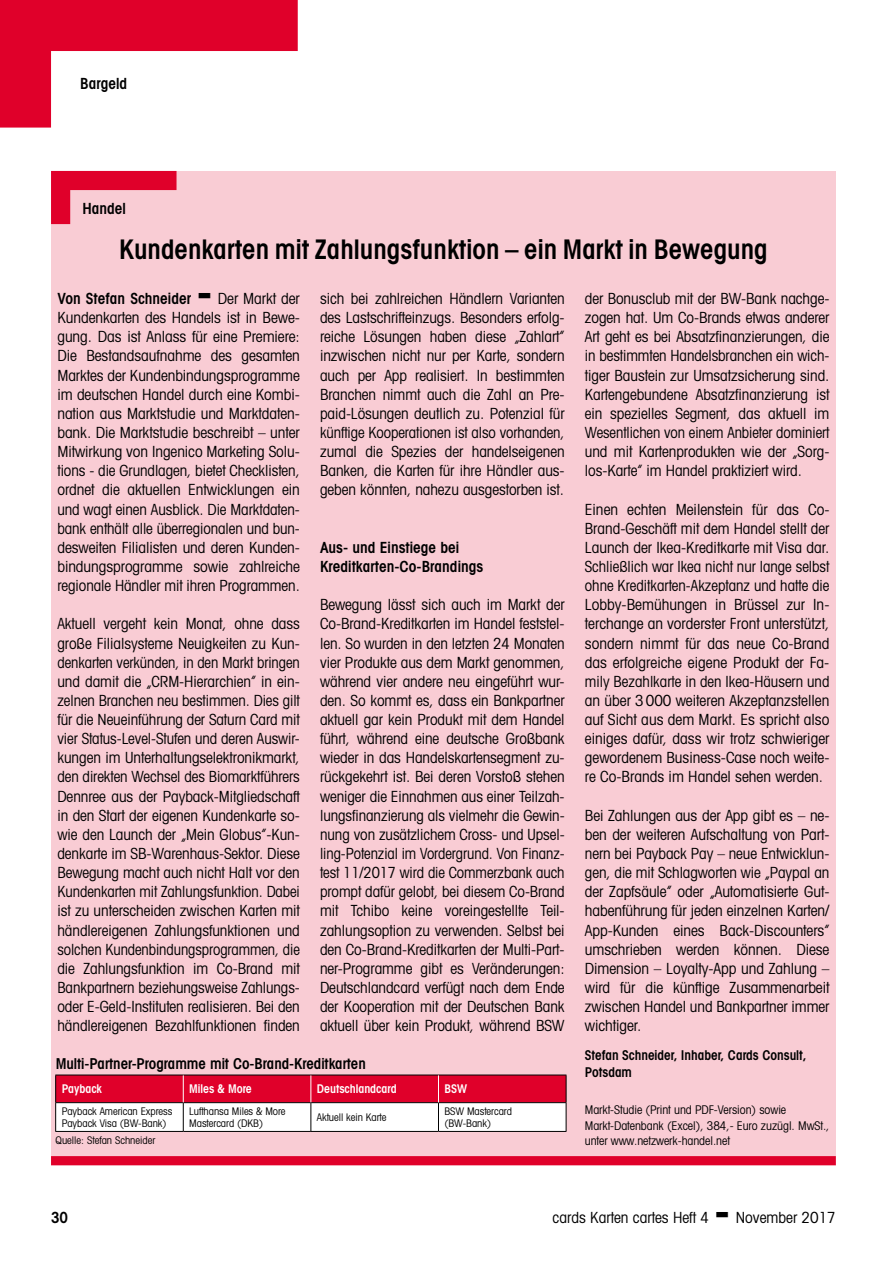
<style>
.page{position:relative;width:872px;height:1263px;background:#fff}
.page>*{position:absolute;margin:0;border:0;box-sizing:border-box;transform-origin:0 0}
.t1{font:600 condensed 27px "Avant Garde";color:#000}
.t2{font:condensed 15.3px/19.2px "Avant Garde";letter-spacing:-.005em;color:#000;text-align:justify}
.t3{font:600 condensed 15.3px/19.2px "Avant Garde";color:#000}
.t4{font:600 condensed 15px "Avant Garde";letter-spacing:-.005em;color:#000}
.t5{font:600 condensed 13.5px/16.5px "Avant Garde";letter-spacing:-.005em;color:#000}
.t6{font:condensed 12px/15.8px "Avant Garde";letter-spacing:-.005em;color:#000}
.t7{font:600 condensed 12px "Avant Garde";letter-spacing:-.005em;color:#fff}
.t8{font:condensed 10.5px/12px "Avant Garde";letter-spacing:-.005em;color:#000}
</style>
<div class="page">
<svg style="left:0;top:0;width:298px;height:128px"></svg>
<div style="left:51px;top:171px;width:785px;height:994px;background:#f9ccd4"></div>
<div style="left:51px;top:1156px;width:785px;height:9px;background:#e0002a"></div>
<svg style="left:51px;top:171px;width:125px;height:53px"></svg>
<hr style="left:55px;top:1131px;width:128px;height:1px;background:#000">
<hr style="left:183px;top:1131px;width:128px;height:1px;background:#000">
<hr style="left:311px;top:1131px;width:127px;height:1px;background:#000">
<hr style="left:438px;top:1131px;width:128px;height:1px;background:#000">
<svg style="left:55px;top:1075px;width:512px;height:56px;background:#e77e92"></svg>
<p class="t3" style="left:80px;top:73px;width:48px">Bargeld</p>
<p class="t3" style="left:82px;top:198px;width:45px">Handel</p>
<h1 class="t1" style="left:119px;top:233px;width:650px">Kundenkarten mit Zahlungsfunktion – ein Markt in Bewegung</h1>
<p class="t2" style="left:320px;top:289px;width:246px">sich bei zahlreichen Händlern Varianten des Lastschrifteinzugs. Besonders erfolg&shy;reiche Lösungen haben diese „Zahlart” inzwischen nicht nur per Karte, sondern auch per App realisiert. In bestimmten Branchen nimmt auch die Zahl an Pre&shy;paid-Lösungen deutlich zu. Potenzial für künftige Kooperationen ist also vorhanden, zumal die Spezies der handelseigenen Banken, die Karten für ihre Händler aus&shy;geben könnten, nahezu ausgestorben ist.</p>
<p class="t3" style="left:57px;top:289px;width:135px">Von Stefan Schneider</p>
<p class="t2" style="left:585px;top:289px;width:246px">der Bonusclub mit der BW-Bank nachge&shy;zogen hat. Um Co-Brands etwas anderer Art geht es bei Absatzfinanzierungen, die in bestimmten Handelsbranchen ein wich&shy;tiger Baustein zur Umsatzsicherung sind.<br>Kartengebundene Absatzfinanzierung ist ein spezielles Segment, das aktuell im Wesentlichen von einem Anbieter dominiert und mit Kartenprodukten wie der „Sorg&shy;los-Karte” im Handel praktiziert wird.</p>
<p class="t2" style="left:585px;top:499px;width:246px">Einen echten Meilenstein für das Co-Brand-Geschäft mit dem Handel stellt der Launch der Ikea-Kreditkarte mit Visa dar.<br>Schließlich war Ikea nicht nur lange selbst ohne Kreditkarten-Akzeptanz und hatte die Lobby-Bemühungen in Brüssel zur In&shy;terchange an vorderster Front unterstützt, sondern nimmt für das neue Co-Brand das erfolgreiche eigene Produkt der Fa&shy;mily Bezahlkarte in den Ikea-Häusern und an über 3000 weiteren Akzeptanzstellen auf Sicht aus dem Markt. Es spricht also einiges dafür, dass wir trotz schwieriger gewordenem Business-Case noch weite&shy;re Co-Brands im Handel sehen werden.</p>
<p class="t2" style="left:585px;top:805px;width:246px">Bei Zahlungen aus der App gibt es – ne&shy;ben der weiteren Aufschaltung von Part&shy;nern bei Payback Pay – neue Entwicklun&shy;gen, die mit Schlagworten wie „Paypal an der Zapfsäule” oder „Automatisierte Gut&shy;habenführung für jeden einzelnen Karten/ App-Kunden eines Back-Discounters” umschrieben werden können. Diese Dimension – Loyalty-App und Zahlung – wird für die künftige Zusammenarbeit zwischen Handel und Bankpartner immer wichtiger.</p>
<p class="t2" style="left:57px;top:289px;width:244px;text-indent:160px">Der Markt der Kundenkarten des Handels ist in Bewe&shy;gung. Das ist Anlass für eine Premiere:<br>Die Bestandsaufnahme des gesamten Marktes der Kundenbindungsprogramme im deutschen Handel durch eine Kombi&shy;nation aus Marktstudie und Marktdaten&shy;bank. Die Marktstudie beschreibt – unter Mitwirkung von Ingenico Marketing Solu&shy;tions - die Grundlagen, bietet Checklisten, ordnet die aktuellen Entwicklungen ein und wagt einen Ausblick. Die Marktdaten&shy;bank enthält alle überregionalen und bun&shy;desweiten Filialisten und deren Kunden&shy;bindungsprogramme sowie zahlreiche regionale Händler mit ihren Programmen.</p>
<p class="t2" style="left:57px;top:614px;width:244px">Aktuell vergeht kein Monat, ohne dass große Filialsysteme Neuigkeiten zu Kun&shy;denkarten verkünden, in den Markt bringen und damit die „CRM-Hierarchien” in ein&shy;zelnen Branchen neu bestimmen. Dies gilt für die Neueinführung der Saturn Card mit vier Status-Level-Stufen und deren Auswir&shy;kungen im Unterhaltungselektronikmarkt, den direkten Wechsel des Biomarktführers Dennree aus der Payback-Mitgliedschaft in den Start der eigenen Kundenkarte so&shy;wie den Launch der „Mein Globus”-Kun&shy;denkarte im SB-Warenhaus-Sektor. Diese Bewegung macht auch nicht Halt vor den Kundenkarten mit Zahlungsfunktion. Dabei ist zu unterscheiden zwischen Karten mit händlereigenen Zahlungsfunktionen und solchen Kundenbindungsprogrammen, die die Zahlungsfunktion im Co-Brand mit Bankpartnern beziehungsweise Zahlungs&shy;oder E-Geld-Instituten realisieren. Bei den händlereigenen Bezahlfunktionen finden</p>
<p class="t3" style="left:320px;top:537px;width:165px">Aus- und Einstiege bei<br>Kreditkarten-Co-Brandings</p>
<p class="t2" style="left:320px;top:595px;width:246px">Bewegung lässt sich auch im Markt der Co-Brand-Kreditkarten im Handel feststel&shy;len. So wurden in den letzten 24 Monaten vier Produkte aus dem Markt genommen, während vier andere neu eingeführt wur&shy;den. So kommt es, dass ein Bankpartner aktuell gar kein Produkt mit dem Handel führt, während eine deutsche Großbank wieder in das Handelskartensegment zu&shy;rückgekehrt ist. Bei deren Vorstoß stehen weniger die Einnahmen aus einer Teilzah&shy;lungsfinanzierung als vielmehr die Gewin&shy;nung von zusätzlichem Cross- und Upsel&shy;ling-Potenzial im Vordergrund. Von Finanz&shy;test 11/2017 wird die Commerzbank auch prompt dafür gelobt, bei diesem Co-Brand mit Tchibo keine voreingestellte Teil&shy;zahlungsoption zu verwenden. Selbst bei den Co-Brand-Kreditkarten der Multi-Part&shy;ner-Programme gibt es Veränderungen:<br>Deutschlandcard verfügt nach dem Ende der Kooperation mit der Deutschen Bank aktuell über kein Produkt, während BSW</p>
<p class="t4" style="left:56px;top:1054px;width:312px">Multi-Partner-Programme mit Co-Brand-Kreditkarten</p>
<p class="t7" style="left:62px;top:1082px;width:42px">Payback</p>
<p class="t7" style="left:189px;top:1082px;width:64px">Miles &amp; More</p>
<p class="t7" style="left:317px;top:1082px;width:81px">Deutschlandcard</p>
<p class="t7" style="left:444px;top:1082px;width:24px">BSW</p>
<p class="t8" style="left:62px;top:1105px;width:112px">Payback American Express<br>Payback Visa (BW-Bank)</p>
<p class="t8" style="left:189px;top:1105px;width:98px">Lufthansa Miles &amp; More<br>Mastercard (DKB)</p>
<p class="t8" style="left:317px;top:1111px;width:71px">Aktuell kein Karte</p>
<p class="t8" style="left:444px;top:1105px;width:69px">BSW Mastercard (BW-Bank)</p>
<p class="t8" style="left:56px;top:1134px;width:101px">Quelle: Stefan Schneider</p>
<p class="t5" style="left:585px;top:1047px;width:223px">Stefan Schneider, Inhaber, Cards Consult,<br>Potsdam</p>
<p class="t6" style="left:585px;top:1101px;width:246px">Markt-Studie (Print und PDF-Version) sowie<br>Markt-Datenbank (Excel), 384,- Euro zuzügl. MwSt., unter www.netzwerk-handel.net</p>
<p class="t3" style="left:51px;top:1207px;width:19px">30</p>
<p class="t2" style="left:552px;top:1207px;width:158px">cards Karten cartes Heft 4</p>
<p class="t2" style="left:736px;top:1207px;width:101px">November 2017</p>
</div>
